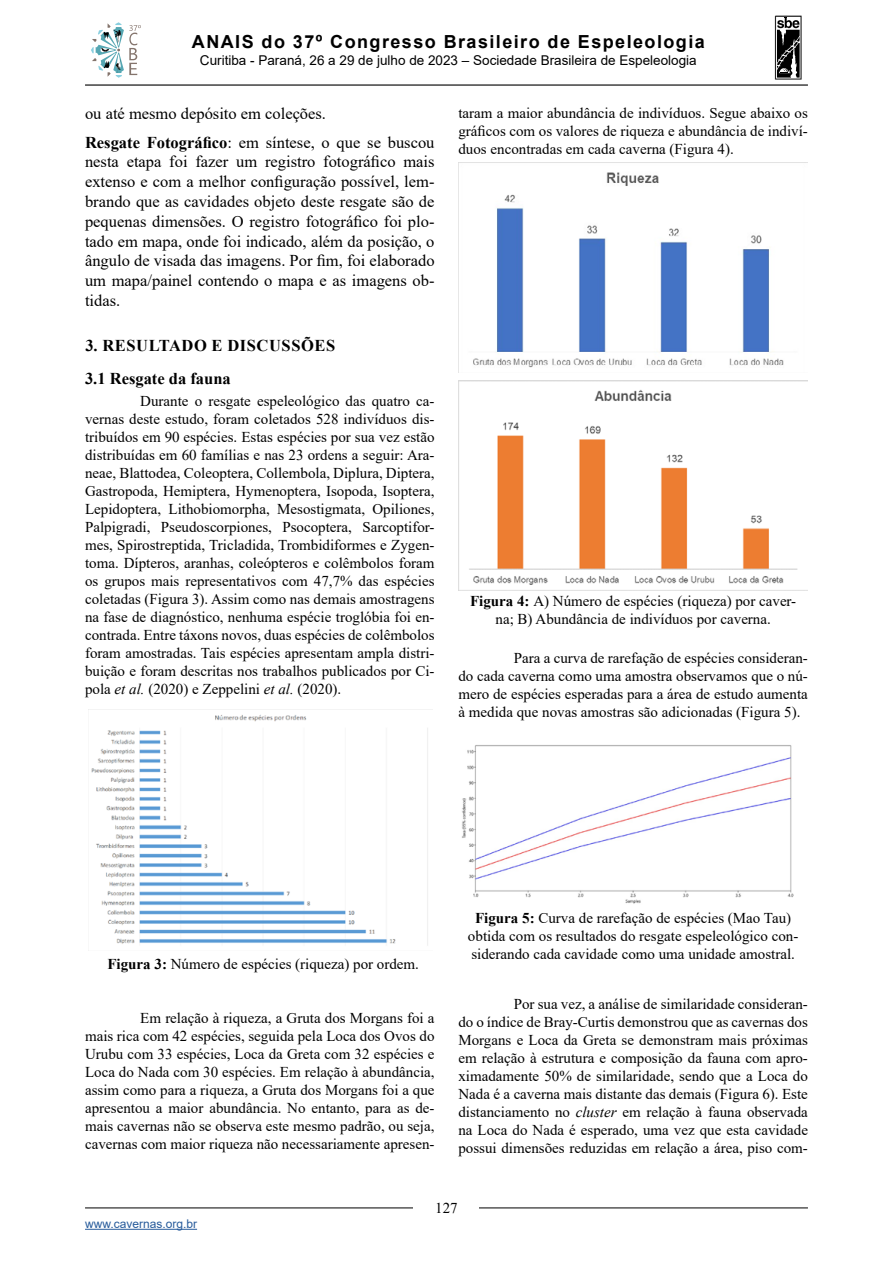
<style>
.page{position:relative;width:893px;height:1263px;background:#fff}
.page>*{position:absolute;margin:0;border:0;box-sizing:border-box;transform-origin:0 0}
.t1{font:700 18px "Arial";letter-spacing:.08em;color:#000}
.t2{font:16.5px/19.8px "Times New Roman";color:#000}
.t3{font:700 16.5px/32.5px "Times New Roman";letter-spacing:.035em;color:#000}
.t4{font:15px/18px "Times New Roman";color:#000;text-align:justify}
.t5{font:13.5px "Arial";color:#000}
.t6{font:12px "Arial";color:#275b9b}
.s1{font-weight:700}
.s2{font-style:italic}
</style>
<div class="page">
<svg style="left:91px;top:22px;width:50px;height:56px"></svg>
<svg style="left:775px;top:16px;width:26px;height:64px"></svg>
<hr style="left:85px;top:1229px;width:112px;height:1px;background:#275b9b">
<hr style="left:85px;top:84px;width:723px;height:2px;background:#000">
<hr style="left:85px;top:1207px;width:723px;height:1px;background:#000">
<div style="left:414px;top:1195px;width:65px;height:24px;background:#fff"></div>
<img style="left:88px;top:709px;width:344px;height:242px">
<img style="left:458px;top:163px;width:326px;height:210px">
<img style="left:458px;top:381px;width:350px;height:210px">
<img style="left:462px;top:745px;width:332px;height:159px">
<p class="t1" style="left:192px;top:29px;width:514px">ANAIS do 37º Congresso Brasileiro de Espeleologia</p>
<p class="t5" style="left:200px;top:51px;width:498px">Curitiba - Paraná, 26 a 29 de julho de 2023 – Sociedade Brasileira de Espeleologia</p>
<p class="t2" style="left:85px;top:99px;width:351px;line-height:28.3px">ou até mesmo depósito em coleções.<br><span class="s1">Resgate Fotográfico</span>: em síntese, o que se buscou</p>
<p class="t2" style="left:85px;top:151px;width:351px;text-align:justify">nesta etapa foi fazer um registro fotográfico mais extenso e com a melhor configuração possível, lem&shy;brando que as cavidades objeto deste resgate são de pequenas dimensões. O registro fotográfico foi plo&shy;tado em mapa, onde foi indicado, além da posição, o ângulo de visada das imagens. Por fim, foi elaborado um mapa/painel contendo o mapa e as imagens ob&shy;tidas.</p>
<p class="t3" style="left:85px;top:329px;width:252px">3. RESULTADO E DISCUSSÕES<br>3.1 Resgate da fauna</p>
<p class="t4" style="left:85px;top:392px;width:351px;text-indent:55px">Durante o resgate espeleológico das quatro ca&shy;vernas deste estudo, foram coletados 528 indivíduos dis&shy;tribuídos em 90 espécies. Estas espécies por sua vez estão distribuídas em 60 famílias e nas 23 ordens a seguir: Ara&shy;neae, Blattodea, Coleoptera, Collembola, Diplura, Diptera, Gastropoda, Hemiptera, Hymenoptera, Isopoda, Isoptera, Lepidoptera, Lithobiomorpha, Mesostigmata, Opiliones, Palpigradi, Pseudoscorpiones, Psocoptera, Sarcoptifor&shy;mes, Spirostreptida, Tricladida, Trombidiformes e Zygen&shy;toma. Dípteros, aranhas, coleópteros e colêmbolos foram os grupos mais representativos com 47,7% das espécies coletadas (Figura 3). Assim como nas demais amostragens na fase de diagnóstico, nenhuma espécie troglóbia foi en&shy;contrada. Entre táxons novos, duas espécies de colêmbolos foram amostradas. Tais espécies apresentam ampla distri&shy;buição e foram descritas nos trabalhos publicados por Ci&shy;pola <span class="s2">et al.</span> (2020) e Zeppelini <span class="s2">et al.</span> (2020).</p>
<p class="t4" style="left:458px;top:104px;width:351px">taram a maior abundância de indivíduos. Segue abaixo os gráficos com os valores de riqueza e abundância de indiví&shy;duos encontradas em cada caverna (Figura 4).</p>
<p class="t4" style="left:470px;top:591px;width:328px;text-align:center"><span class="s1">Figura 4:</span> A) Número de espécies (riqueza) por caver&shy;na; B) Abundância de indivíduos por caverna.</p>
<p class="t4" style="left:458px;top:648px;width:351px;text-indent:55px">Para a curva de rarefação de espécies consideran&shy;do cada caverna como uma amostra observamos que o nú&shy;mero de espécies esperadas para a área de estudo aumenta à medida que novas amostras são adicionadas (Figura 5).</p>
<p class="t4" style="left:107px;top:955px;width:313px"><span class="s1">Figura 3:</span> Número de espécies (riqueza) por ordem.</p>
<p class="t4" style="left:85px;top:1008px;width:351px;text-indent:55px">Em relação à riqueza, a Gruta dos Morgans foi a mais rica com 42 espécies, seguida pela Loca dos Ovos do Urubu com 33 espécies, Loca da Greta com 32 espécies e Loca do Nada com 30 espécies. Em relação à abundância, assim como para a riqueza, a Gruta dos Morgans foi a que apresentou a maior abundância. No entanto, para as de&shy;mais cavernas não se observa este mesmo padrão, ou seja, cavernas com maior riqueza não necessariamente apresen-</p>
<p class="t4" style="left:468px;top:908px;width:332px;text-align:center"><span class="s1">Figura 5:</span> Curva de rarefação de espécies (Mao Tau) obtida com os resultados do resgate espeleológico con&shy;siderando cada cavidade como uma unidade amostral.</p>
<p class="t4" style="left:458px;top:994px;width:351px;text-indent:55px">Por sua vez, a análise de similaridade consideran&shy;do o índice de Bray-Curtis demonstrou que as cavernas dos Morgans e Loca da Greta se demonstram mais próximas em relação à estrutura e composição da fauna com apro&shy;ximadamente 50% de similaridade, sendo que a Loca do Nada é a caverna mais distante das demais (Figura 6). Este distanciamento no <span class="s2">cluster</span> em relação à fauna observada na Loca do Nada é esperado, uma vez que esta cavidade possui dimensões reduzidas em relação a área, piso com-</p>
<p class="t6" style="left:85px;top:1215px;width:114px">www.cavernas.org.br</p>
<p class="t4" style="left:435px;top:1198px;width:24px">127</p>
</div>
